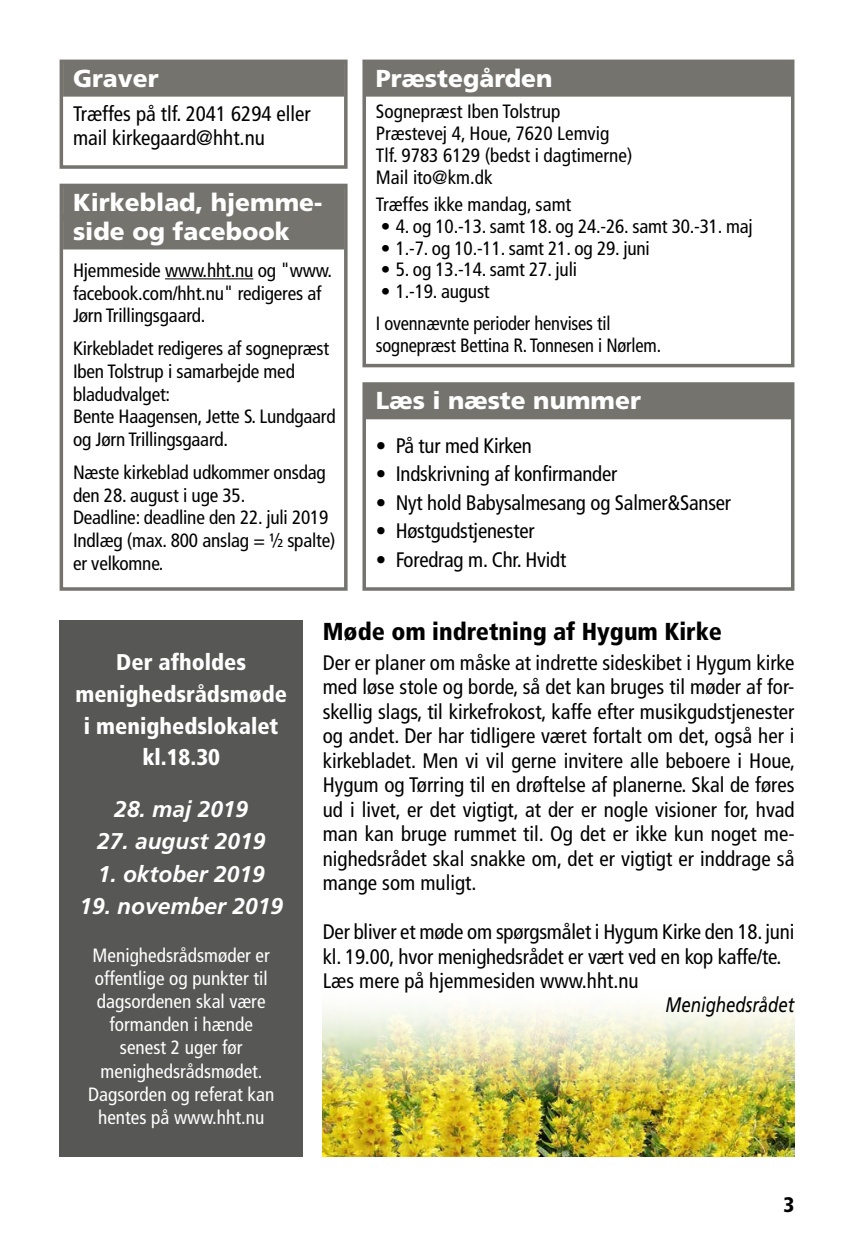
<style>
.page{position:relative;width:864px;height:1251px;background:#fff}
.page>*{position:absolute;margin:0;border:0;box-sizing:border-box;transform-origin:0 0}
.t1{font:900 24.5px/28.7px "Frutiger LT Std";color:#fff}
.t2{font:900 condensed 24.5px "Frutiger LT Std";color:#000}
.t3{font:900 condensed 22.75px/31.5px "Frutiger LT Std";color:#fff;text-align:center}
.t4{font:italic 700 22.75px "Frutiger LT Std";color:#fff}
.t5{font:condensed 21px/24.5px "Frutiger LT Std";letter-spacing:-.01em;color:#000}
.t6{font:italic 21px "Frutiger LT Std";color:#000;scale:.8 1}
.t7{font:900 condensed 21px "Frutiger LT Std";color:#000}
.t8{font:condensed 19.25px/22.8px "Frutiger LT Std";letter-spacing:-.01em;color:#000}
.t9{font:condensed 19.25px/23.1px "Frutiger LT Std";color:#fff;text-align:center}
.t10{font:condensed 19.25px "Frutiger LT Std";letter-spacing:-.01em;color:#000;scale:.96 1}
</style>
<div class="page">
<img style="left:322px;top:1095px;width:472px;height:61px">
<img style="left:322px;top:1006px;width:473px;height:89px">
<div style="left:60px;top:620px;width:243px;height:536px;background:#575756"></div>
<div style="left:366px;top:62px;width:424px;height:35px;background:#74736d"></div>
<div style="left:362px;top:60px;width:432px;height:307px;border:4px solid #74736d"></div>
<div style="left:63px;top:186px;width:281px;height:35px;background:#74736d"></div>
<div style="left:63px;top:214px;width:281px;height:35px;background:#74736d"></div>
<hr style="left:165px;top:278px;width:88px;height:1px;background:#000">
<div style="left:60px;top:184px;width:287px;height:406px;border:4px solid #74736d"></div>
<div style="left:366px;top:384px;width:424px;height:35px;background:#74736d"></div>
<div style="left:362px;top:382px;width:432px;height:208px;border:4px solid #74736d"></div>
<div style="left:63px;top:62px;width:281px;height:35px;background:#74736d"></div>
<div style="left:60px;top:60px;width:287px;height:109px;border:4px solid #74736d"></div>
<p class="t1" style="left:73px;top:64px;width:87px">Graver</p>
<p class="t5" style="left:73px;top:101px;width:239px">Træffes på tlf. 2041 6294 eller mail kirkegaard@hht.nu</p>
<p class="t1" style="left:73px;top:188px;width:251px">Kirkeblad, hjemme&shy;side og facebook</p>
<p class="t8" style="left:73px;top:259px;width:260px">Hjemmeside www.hht.nu og "www. facebook.com/hht.nu" redigeres af<br>Jørn Trillingsgaard.</p>
<p class="t8" style="left:73px;top:337px;width:264px">Kirkebladet redigeres af sognepræst<br>Iben Tolstrup i samarbejde med bladudvalget:<br>Bente Haagensen, Jette S. Lundgaard og Jørn Trillingsgaard.</p>
<p class="t8" style="left:73px;top:461px;width:264px">Næste kirkeblad udkommer onsdag den 28. august i uge 35.<br>Deadline: deadline den 22. juli 2019<br>Indlæg (max. 800 anslag = ½ spalte) er velkomne.</p>
<p class="t1" style="left:376px;top:64px;width:178px">Præstegården</p>
<p class="t8" style="left:376px;top:101px;width:258px;line-height:21.9px">Sognepræst Iben Tolstrup<br>Præstevej 4, Houe, 7620 Lemvig<br>Tlf. 9783 6129 (bedst i dagtimerne)<br>Mail ito@km.dk</p>
<p class="t8" style="left:376px;top:193px;width:197px">Træffes ikke mandag, samt</p>
<p class="t8" style="left:381px;top:215px;width:373px">• 4. og 10.-13. samt 18. og 24.-26. samt 30.-31. maj</p>
<p class="t8" style="left:381px;top:236px;width:270px">• 1.-7. og 10.-11. samt 21. og 29. juni</p>
<p class="t8" style="left:381px;top:258px;width:197px">• 5. og 13.-14. samt 27. juli</p>
<p class="t8" style="left:376px;top:276px;width:236px;line-height:31.8px">• 1.-19. august<br>I ovennævnte perioder henvises til</p>
<p class="t10" style="left:376px;top:334px;width:298px">sognepræst Bettina R. Tonnesen i Nørlem.</p>
<p class="t1" style="left:376px;top:386px;width:266px">Læs i næste nummer</p>
<p class="t5" style="left:376px;top:433px;width:157px">• På tur med Kirken</p>
<p class="t5" style="left:376px;top:461px;width:243px">• Indskrivning af konfirmander</p>
<p class="t5" style="left:376px;top:490px;width:356px">• Nyt hold Babysalmesang og Salmer&amp;Sanser</p>
<p class="t5" style="left:376px;top:519px;width:160px">• Høstgudstjenester</p>
<p class="t5" style="left:376px;top:547px;width:192px">• Foredrag m. Chr. Hvidt</p>
<p class="t3" style="left:75px;top:646px;width:213px">Der afholdes menighedsrådsmøde i menighedslokalet kl.18.30</p>
<p class="t4" style="left:114px;top:795px;width:136px">28. maj 2019</p>
<p class="t4" style="left:97px;top:828px;width:170px">27. august 2019</p>
<p class="t4" style="left:98px;top:860px;width:168px">1. oktober 2019</p>
<p class="t4" style="left:79px;top:892px;width:205px">19. november 2019</p>
<p class="t9" style="left:88px;top:943px;width:187px">Menighedsrådsmøder er offentlige og punkter til dagsordenen skal være formanden i hænde senest 2 uger før menighedsrådsmødet.<br>Dagsorden og referat kan hentes på www.hht.nu</p>
<p class="t2" style="left:322px;top:616px;width:401px">Møde om indretning af Hygum Kirke</p>
<p class="t5" style="left:322px;top:650px;width:473px;text-align:justify">Der er planer om måske at indrette sideskibet i Hygum kirke med løse stole og borde, så det kan bruges til møder af for&shy;skellig slags, til kirkefrokost, kaffe efter musikgudstjenester og andet. Der har tidligere været fortalt om det, også her i kirkebladet. Men vi vil gerne invitere alle beboere i Houe, Hygum og Tørring til en drøftelse af planerne. Skal de føres ud i livet, er det vigtigt, at der er nogle visioner for, hvad man kan bruge rummet til. Og det er ikke kun noget me&shy;nighedsrådet skal snakke om, det er vigtigt er inddrage så mange som muligt.</p>
<p class="t5" style="left:322px;top:919px;width:473px">Der bliver et møde om spørgsmålet i Hygum Kirke den 18. juni kl. 19.00, hvor menighedsrådet er vært ved en kop kaffe/te.<br>Læs mere på hjemmesiden www.hht.nu</p>
<p class="t6" style="left:665px;top:992px;width:163px">Menighedsrådet</p>
<p class="t7" style="left:783px;top:1191px;width:12px">3</p>
</div>
